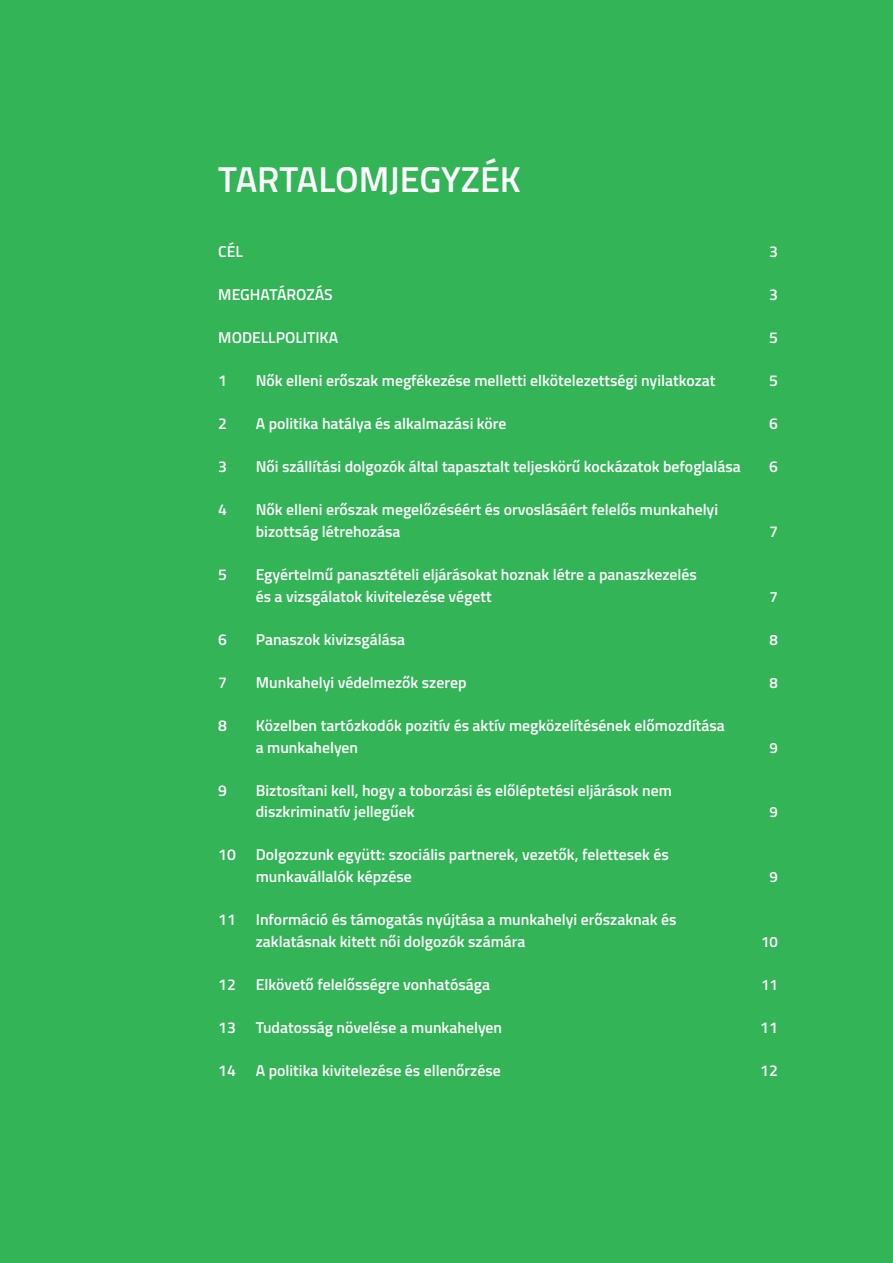
<style>
.page{position:relative;width:893px;height:1263px;background:#32b457}
.page>*{position:absolute;margin:0;border:0;box-sizing:border-box;transform-origin:0 0}
.sa2_FulloutNospace{font:600 36px "Titillium Web";color:#fff}
.sa2_FulloutNospace-2{font:600 15.75px/21.8px "Titillium Web";color:#fff}
.sa2_FulloutNospace-3{font:600 15px "Titillium Web";color:#fff}
</style>
<div class="page">
<p class="sa2_FulloutNospace" style="left:218px;top:153px;width:304px">TARTALOMJEGYZÉK</p>
<p class="sa2_FulloutNospace-2" style="left:218px;top:240px;width:26px">CÉL</p>
<p class="sa2_FulloutNospace-2" style="left:769px;top:240px;width:10px">3</p>
<p class="sa2_FulloutNospace-2" style="left:218px;top:283px;width:116px">MEGHATÁROZÁS</p>
<p class="sa2_FulloutNospace-2" style="left:769px;top:283px;width:10px">3</p>
<p class="sa2_FulloutNospace-2" style="left:218px;top:326px;width:121px">MODELLPOLITIKA</p>
<p class="sa2_FulloutNospace-2" style="left:769px;top:326px;width:10px">5</p>
<p class="sa2_FulloutNospace-2" style="left:218px;top:369px;width:10px">1</p>
<p class="sa2_FulloutNospace-2" style="left:256px;top:369px;width:461px">Nők elleni erőszak megfékezése melletti elkötelezettségi nyilatkozat</p>
<p class="sa2_FulloutNospace-2" style="left:769px;top:369px;width:10px">5</p>
<p class="sa2_FulloutNospace-2" style="left:218px;top:412px;width:10px">2</p>
<p class="sa2_FulloutNospace-2" style="left:256px;top:412px;width:252px">A politika hatálya és alkalmazási köre</p>
<p class="sa2_FulloutNospace-2" style="left:769px;top:412px;width:10px">6</p>
<p class="sa2_FulloutNospace-2" style="left:218px;top:455px;width:10px">3</p>
<p class="sa2_FulloutNospace-2" style="left:256px;top:455px;width:487px">Női szállítási dolgozók által tapasztalt teljeskörű kockázatok befoglalása</p>
<p class="sa2_FulloutNospace-2" style="left:769px;top:455px;width:10px">6</p>
<p class="sa2_FulloutNospace-2" style="left:218px;top:498px;width:10px">4</p>
<p class="sa2_FulloutNospace-2" style="left:256px;top:498px;width:464px">Nők elleni erőszak megelőzéséért és orvoslásáért felelős munkahelyi bizottság létrehozása</p>
<p class="sa2_FulloutNospace-2" style="left:769px;top:520px;width:10px">7</p>
<p class="sa2_FulloutNospace-2" style="left:218px;top:563px;width:10px">5</p>
<p class="sa2_FulloutNospace-2" style="left:256px;top:563px;width:443px">Egyértelmű panasztételi eljárásokat hoznak létre a panaszkezelés és a vizsgálatok kivitelezése végett</p>
<p class="sa2_FulloutNospace-3" style="left:769px;top:585px;width:10px">7</p>
<p class="sa2_FulloutNospace-2" style="left:218px;top:628px;width:10px">6</p>
<p class="sa2_FulloutNospace-2" style="left:256px;top:628px;width:151px">Panaszok kivizsgálása</p>
<p class="sa2_FulloutNospace-3" style="left:769px;top:628px;width:10px">8</p>
<p class="sa2_FulloutNospace-2" style="left:218px;top:671px;width:10px">7</p>
<p class="sa2_FulloutNospace-2" style="left:256px;top:671px;width:212px">Munkahelyi védelmezők szerep</p>
<p class="sa2_FulloutNospace-3" style="left:769px;top:671px;width:10px">8</p>
<p class="sa2_FulloutNospace-2" style="left:218px;top:714px;width:10px">8</p>
<p class="sa2_FulloutNospace-2" style="left:256px;top:714px;width:471px">Közelben tartózkodók pozitív és aktív megközelítésének előmozdítása a munkahelyen</p>
<p class="sa2_FulloutNospace-3" style="left:769px;top:736px;width:10px">9</p>
<p class="sa2_FulloutNospace-2" style="left:218px;top:778px;width:10px">9</p>
<p class="sa2_FulloutNospace-2" style="left:256px;top:778px;width:418px">Biztosítani kell, hogy a toborzási és előléptetési eljárások nem diszkriminatív jellegűek</p>
<p class="sa2_FulloutNospace-2" style="left:218px;top:843px;width:19px">10</p>
<p class="sa2_FulloutNospace-2" style="left:256px;top:843px;width:415px">Dolgozzunk együtt: szociális partnerek, vezetők, felettesek és munkavállalók képzése</p>
<p class="sa2_FulloutNospace-2" style="left:218px;top:908px;width:19px">11</p>
<p class="sa2_FulloutNospace-2" style="left:256px;top:908px;width:422px">Információ és támogatás nyújtása a munkahelyi erőszaknak és zaklatásnak kitett női dolgozók számára</p>
<p class="sa2_FulloutNospace-3" style="left:769px;top:801px;width:10px">9</p>
<p class="sa2_FulloutNospace-3" style="left:769px;top:866px;width:10px">9</p>
<p class="sa2_FulloutNospace-3" style="left:761px;top:930px;width:18px">10</p>
<p class="sa2_FulloutNospace-2" style="left:218px;top:973px;width:19px">12</p>
<p class="sa2_FulloutNospace-2" style="left:256px;top:973px;width:236px">Elkövető felelősségre vonhatósága</p>
<p class="sa2_FulloutNospace-3" style="left:761px;top:973px;width:18px">11</p>
<p class="sa2_FulloutNospace-2" style="left:218px;top:1016px;width:19px">13</p>
<p class="sa2_FulloutNospace-2" style="left:256px;top:1016px;width:248px">Tudatosság növelése a munkahelyen</p>
<p class="sa2_FulloutNospace-2" style="left:760px;top:1016px;width:19px">11</p>
<p class="sa2_FulloutNospace-2" style="left:218px;top:1059px;width:19px">14</p>
<p class="sa2_FulloutNospace-2" style="left:256px;top:1059px;width:247px">A politika kivitelezése és ellenőrzése</p>
<p class="sa2_FulloutNospace-2" style="left:760px;top:1059px;width:19px">12</p>
</div>
